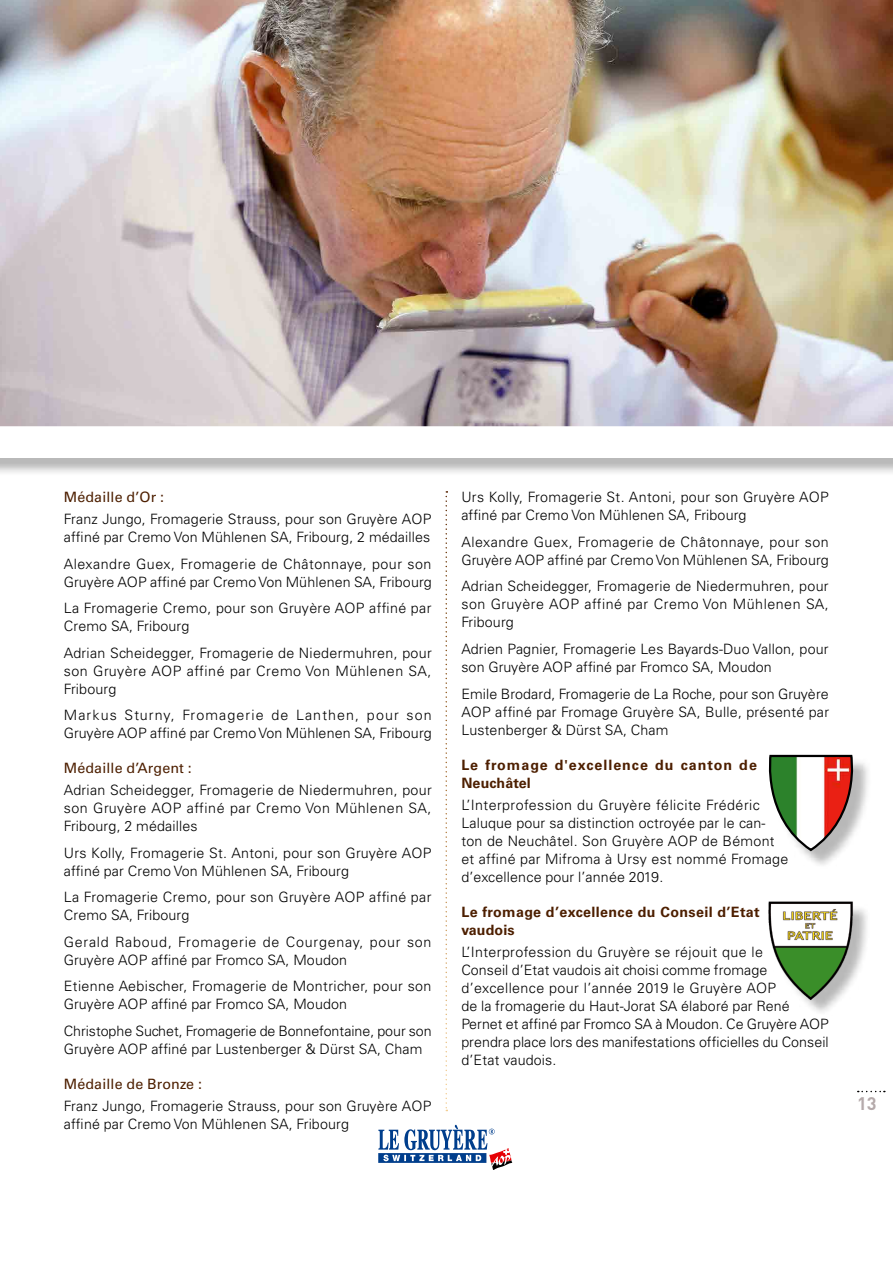
<style>
.page{position:relative;width:893px;height:1263px;background:#fff}
.page>*{position:absolute;margin:0;border:0;box-sizing:border-box;transform-origin:0 0}
.t1{font:700 18px "DIN";color:#b5aaab}
.t2{font:300 14.25px/18px "Univers";letter-spacing:.01em;color:#000}
.t3{font:300 14.25px/18px "Univers";letter-spacing:.055em;color:#000}
.t4{font:14.25px "Univers";letter-spacing:.01em;color:#4d1f00}
.t5{font:700 14.25px/18px "Univers";letter-spacing:.025em;color:#4d1f00}
.t6{font:700 14.25px/18px "Univers";letter-spacing:.07em;color:#4d1f00}
</style>
<div class="page">
<svg style="left:858px;top:1091px;width:27px;height:1px"></svg>
<svg style="left:445px;top:491px;width:2px;height:620px"></svg>
<div style="left:771px;top:904px;width:100px;height:112px;background:#000;opacity:.28"></div>
<img style="left:768px;top:901px;width:88px;height:101px">
<div style="left:0;top:0;width:893px;height:476px;background:#000;opacity:.28"></div>
<div style="left:0;top:0;width:893px;height:457px;background:#fff"></div>
<svg style="left:378px;top:1125px;width:134px;height:45px"></svg>
<div style="left:771px;top:757px;width:100px;height:112px;background:#000;opacity:.28"></div>
<svg style="left:768px;top:754px;width:93px;height:99px"></svg>
<img style="left:0;top:0;width:893px;height:427px">
<p class="t4" style="left:64px;top:488px;width:102px">Médaille d’Or :</p>
<p class="t2" style="left:64px;top:510px;width:369px">Franz Jungo, Fromagerie Strauss, pour son Gruyère AOP affiné par Cremo Von Mühlenen SA, Fribourg, 2 médailles</p>
<p class="t2" style="left:64px;top:555px;width:369px">Alexandre Guex, Fromagerie de Châtonnaye, pour son<br>Gruyère AOP affiné par Cremo Von Mühlenen SA, Fribourg</p>
<p class="t2" style="left:64px;top:599px;width:369px">La Fromagerie Cremo, pour son Gruyère AOP affiné par<br>Cremo SA, Fribourg</p>
<p class="t2" style="left:64px;top:644px;width:369px;text-align:justify">Adrian Scheidegger, Fromagerie de Niedermuhren, pour son Gruyère AOP affiné par Cremo Von Mühlenen SA, Fribourg</p>
<p class="t2" style="left:64px;top:706px;width:369px">Markus Sturny, Fromagerie de Lanthen, pour son<br>Gruyère AOP affiné par Cremo Von Mühlenen SA, Fribourg</p>
<p class="t4" style="left:64px;top:760px;width:129px">Médaille d’Argent :</p>
<p class="t2" style="left:64px;top:781px;width:369px;text-align:justify">Adrian Scheidegger, Fromagerie de Niedermuhren, pour son Gruyère AOP affiné par Cremo Von Mühlenen SA, Fribourg, 2 médailles</p>
<p class="t2" style="left:64px;top:844px;width:369px">Urs Kolly, Fromagerie St. Antoni, pour son Gruyère AOP affiné par Cremo Von Mühlenen SA, Fribourg</p>
<p class="t2" style="left:64px;top:888px;width:369px">La Fromagerie Cremo, pour son Gruyère AOP affiné par<br>Cremo SA, Fribourg</p>
<p class="t3" style="left:64px;top:933px;width:369px">Gerald Raboud, Fromagerie de Courgenay, pour son<br>Gruyère AOP affiné par Fromco SA, Moudon</p>
<p class="t2" style="left:64px;top:977px;width:369px">Etienne Aebischer, Fromagerie de Montricher, pour son<br>Gruyère AOP affiné par Fromco SA, Moudon</p>
<p class="t2" style="left:64px;top:1022px;width:369px">Christophe Suchet, Fromagerie de Bonnefontaine, pour son<br>Gruyère AOP affiné par Lustenberger &amp; Dürst SA, Cham</p>
<p class="t4" style="left:64px;top:1075px;width:140px">Médaille de Bronze :</p>
<p class="t2" style="left:64px;top:1097px;width:369px">Franz Jungo, Fromagerie Strauss, pour son Gruyère AOP affiné par Cremo Von Mühlenen SA, Fribourg</p>
<p class="t2" style="left:461px;top:488px;width:369px">Urs Kolly, Fromagerie St. Antoni, pour son Gruyère AOP affiné par Cremo Von Mühlenen SA, Fribourg</p>
<p class="t2" style="left:461px;top:533px;width:369px">Alexandre Guex, Fromagerie de Châtonnaye, pour son<br>Gruyère AOP affiné par Cremo Von Mühlenen SA, Fribourg</p>
<p class="t2" style="left:461px;top:577px;width:369px;text-align:justify">Adrian Scheidegger, Fromagerie de Niedermuhren, pour son Gruyère AOP affiné par Cremo Von Mühlenen SA, Fribourg</p>
<p class="t2" style="left:461px;top:640px;width:369px">Adrien Pagnier, Fromagerie Les Bayards-Duo Vallon, pour son Gruyère AOP affiné par Fromco SA, Moudon</p>
<p class="t2" style="left:461px;top:684px;width:369px;text-align:justify">Emile Brodard, Fromagerie de La Roche, pour son Gruyère AOP affiné par Fromage Gruyère SA, Bulle, présenté par Lustenberger &amp; Dürst SA, Cham</p>
<p class="t6" style="left:461px;top:756px;width:297px">Le fromage d'excellence du canton de<br>Neuchâtel</p>
<p class="t2" style="left:461px;top:796px;width:328px">L’Interprofession du Gruyère félicite Frédéric Laluque pour sa distinction octroyée par le can&shy;ton de Neuchâtel. Son Gruyère AOP de Bémont et affiné par Mifroma à Ursy est nommé Fromage d’excellence pour l’année 2019.</p>
<p class="t5" style="left:461px;top:903px;width:300px">Le fromage d’excellence du Conseil d’Etat vaudois</p>
<p class="t2" style="left:461px;top:943px;width:369px">L’Interprofession du Gruyère se réjouit que le<br>Conseil d’Etat vaudois ait choisi comme fromage d’excellence pour l’année 2019 le Gruyère AOP<br>de la fromagerie du Haut-Jorat SA élaboré par René Pernet et affiné par Fromco SA à Moudon. Ce Gruyère AOP prendra place lors des manifestations officielles du Conseil d’Etat vaudois.</p>
<p class="t1" style="left:857px;top:1092px;width:21px">13</p>
</div>
